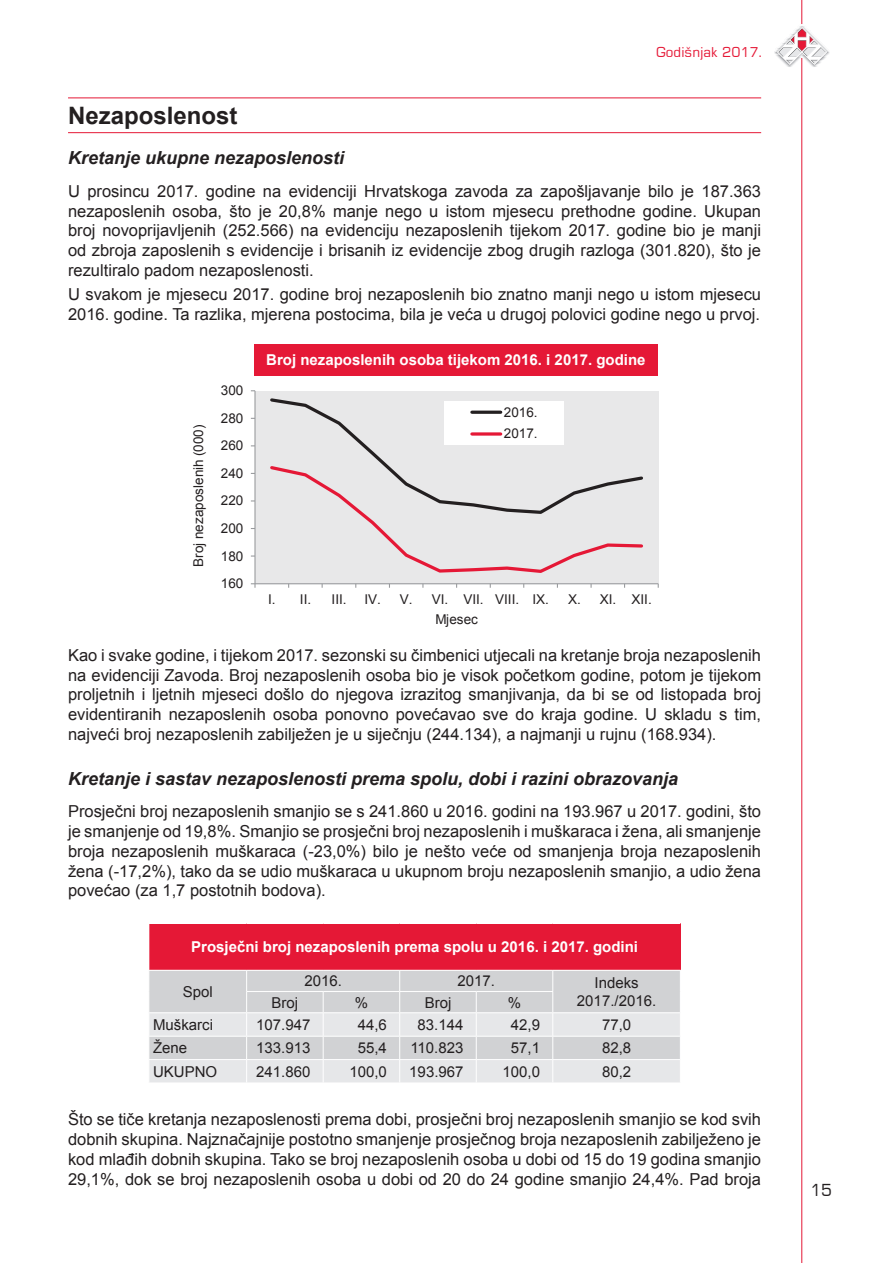
<style>
.page{position:relative;width:893px;height:1263px;background:#fff}
.page>*{position:absolute;margin:0;border:0;box-sizing:border-box;transform-origin:0 0}
.t1{font:700 24px "Arial";color:#231f20}
.t2{font:italic 700 18px "Arial";color:#231f20}
.t3{font:16.5px/19.8px "Arial";color:#231f20;text-align:justify}
.t4{font:16.5px "Square 721 BT";color:#231f20}
.t5{font:15px "Arial";color:#231f20}
.t6{font:700 15px "Arial";color:#fff}
.t7{font:700 15px "Arial Narrow";color:#fff}
.t8{font:13.5px/21.8px "Arial";color:#231f20}
.t9{font:13.5px "Square 721 BT";color:#e51836}
</style>
<div class="page">
<hr style="left:801px;top:0;width:1px;height:1263px;background:#e51836">
<img style="left:775px;top:50px;width:54px;height:6px">
<svg style="left:777px;top:25px;width:50px;height:43px"></svg>
<hr style="left:68px;top:98px;width:693px;height:1px;background:#e51836">
<hr style="left:68px;top:132px;width:693px;height:1px;background:#e51836">
<div style="left:149px;top:923px;width:531px;height:47px;background:#e51836"></div>
<hr style="left:148px;top:923px;width:99px;height:1px;background:#fff">
<hr style="left:247px;top:923px;width:76px;height:1px;background:#fff">
<hr style="left:323px;top:923px;width:77px;height:1px;background:#fff">
<hr style="left:400px;top:923px;width:76px;height:1px;background:#fff">
<hr style="left:476px;top:923px;width:77px;height:1px;background:#fff">
<hr style="left:553px;top:923px;width:127px;height:1px;background:#fff">
<svg style="left:149px;top:971px;width:531px;height:112px;background:#dbdcde"></svg>
<hr style="left:476px;top:991px;width:77px;height:1px;background:#fff">
<div style="left:255px;top:391px;width:403px;height:193px;background:#e8e8e9"></div>
<hr style="left:254px;top:391px;width:2px;height:193px;background:#989a9d">
<hr style="left:255px;top:583px;width:403px;height:1px;background:#989a9d">
<svg style="left:251px;top:583px;width:5px;height:5px"></svg>
<svg style="left:270px;top:398px;width:175px;height:66px"></svg>
<svg style="left:270px;top:464px;width:373px;height:109px"></svg>
<div style="left:445px;top:401px;width:119px;height:44px;background:#fff"></div>
<hr style="left:472px;top:411px;width:29px;height:3px;background:#231f20">
<svg style="left:472px;top:432px;width:29px;height:4px"></svg>
<div style="left:254px;top:344px;width:403px;height:32px;background:#e51836"></div>
<p class="t9" style="left:656px;top:44px;width:109px">Godišnjak 2017.</p>
<h1 class="t1" style="left:68px;top:100px;width:171px">Nezaposlenost</h1>
<p class="t2" style="left:68px;top:146px;width:278px">Kretanje ukupne nezaposlenosti</p>
<p class="t3" style="left:68px;top:181px;width:695px">U prosincu 2017. godine na evidenciji Hrvatskoga zavoda za zapošljavanje bilo je 187.363 nezaposlenih osoba, što je 20,8% manje nego u istom mjesecu prethodne godine. Ukupan broj novoprijavljenih (252.566) na evidenciju nezaposlenih tijekom 2017. godine bio je manji od zbroja zaposlenih s evidencije i brisanih iz evidencije zbog drugih razloga (301.820), što je rezultiralo padom nezaposlenosti.</p>
<p class="t3" style="left:68px;top:284px;width:695px">U svakom je mjesecu 2017. godine broj nezaposlenih bio znatno manji nego u istom mjesecu<br>2016. godine. Ta razlika, mjerena postocima, bila je veća u drugoj polovici godine nego u prvoj.</p>
<p class="t8" style="left:188px;top:567px;width:144px;rotate:-90deg">Broj nezaposlenih (000)</p>
<p class="t8" style="left:221px;top:380px;width:24px">300</p>
<p class="t8" style="left:221px;top:407px;width:24px">280</p>
<p class="t8" style="left:221px;top:435px;width:24px">260</p>
<p class="t8" style="left:221px;top:462px;width:24px">240</p>
<p class="t8" style="left:221px;top:490px;width:24px">220</p>
<p class="t8" style="left:221px;top:517px;width:24px">200</p>
<p class="t8" style="left:221px;top:545px;width:24px">180</p>
<p class="t8" style="left:221px;top:573px;width:24px">160</p>
<p class="t7" style="left:301px;top:347px;width:313px">Broj nezaposlenih osoba tijekom 2016. i 2017. godine</p>
<p class="t6" style="left:266px;top:350px;width:381px">Broj nezaposlenih osoba tijekom 2016. i 2017. godine</p>
<p class="t8" style="left:504px;top:401px;width:35px">2016.<br>2017.</p>
<p class="t8" style="left:268px;top:589px;width:45px">I. II.</p>
<p class="t8" style="left:332px;top:589px;width:17px">III.</p>
<p class="t8" style="left:364px;top:589px;width:50px">IV. V.</p>
<p class="t8" style="left:432px;top:589px;width:119px">VI. VII. VIII. IX.</p>
<p class="t8" style="left:568px;top:589px;width:85px">X. XI. XII.</p>
<p class="t8" style="left:435px;top:609px;width:44px">Mjesec</p>
<p class="t3" style="left:68px;top:645px;width:695px">Kao i svake godine, i tijekom 2017. sezonski su čimbenici utjecali na kretanje broja nezaposlenih na evidenciji Zavoda. Broj nezaposlenih osoba bio je visok početkom godine, potom je tijekom proljetnih i ljetnih mjeseci došlo do njegova izrazitog smanjivanja, da bi se od listopada broj evidentiranih nezaposlenih osoba ponovno povećavao sve do kraja godine. U skladu s tim, najveći broj nezaposlenih zabilježen je u siječnju (244.134), a najmanji u rujnu (168.934).</p>
<p class="t2" style="left:68px;top:766px;width:612px">Kretanje i sastav nezaposlenosti prema spolu, dobi i razini obrazovanja</p>
<p class="t3" style="left:68px;top:802px;width:695px">Prosječni broj nezaposlenih smanjio se s 241.860 u 2016. godini na 193.967 u 2017. godini, što je smanjenje od 19,8%. Smanjio se prosječni broj nezaposlenih i muškaraca i žena, ali smanjenje broja nezaposlenih muškaraca (-23,0%) bilo je nešto veće od smanjenja broja nezaposlenih žena (-17,2%), tako da se udio muškaraca u ukupnom broju nezaposlenih smanjio, a udio žena povećao (za 1,7 postotnih bodova).</p>
<p class="t6" style="left:191px;top:937px;width:448px">Prosječni broj nezaposlenih prema spolu u 2016. i 2017. godini</p>
<p class="t5" style="left:183px;top:982px;width:32px">Spol</p>
<p class="t5" style="left:304px;top:971px;width:39px">2016.</p>
<p class="t5" style="left:457px;top:971px;width:39px">2017.</p>
<p class="t5" style="left:594px;top:973px;width:46px">Indeks</p>
<p class="t5" style="left:272px;top:992px;width:28px">Broj</p>
<p class="t5" style="left:355px;top:992px;width:15px">%</p>
<p class="t5" style="left:425px;top:992px;width:28px">Broj</p>
<p class="t5" style="left:508px;top:992px;width:15px">%</p>
<p class="t5" style="left:577px;top:991px;width:81px">2017./2016.</p>
<p class="t5" style="left:153px;top:1015px;width:61px">Muškarci</p>
<p class="t5" style="left:256px;top:1015px;width:56px">107.947</p>
<p class="t5" style="left:358px;top:1015px;width:31px">44,6</p>
<p class="t5" style="left:418px;top:1015px;width:47px">83.144</p>
<p class="t5" style="left:511px;top:1015px;width:31px">42,9</p>
<p class="t5" style="left:602px;top:1015px;width:31px">77,0</p>
<p class="t5" style="left:153px;top:1038px;width:36px">Žene</p>
<p class="t5" style="left:256px;top:1038px;width:56px">133.913</p>
<p class="t5" style="left:358px;top:1038px;width:31px">55,4</p>
<p class="t5" style="left:410px;top:1038px;width:55px">110.823</p>
<p class="t5" style="left:511px;top:1038px;width:31px">57,1</p>
<p class="t5" style="left:602px;top:1038px;width:31px">82,8</p>
<p class="t5" style="left:153px;top:1062px;width:66px">UKUPNO</p>
<p class="t5" style="left:256px;top:1062px;width:56px">241.860</p>
<p class="t5" style="left:349px;top:1062px;width:39px">100,0</p>
<p class="t5" style="left:409px;top:1062px;width:56px">193.967</p>
<p class="t5" style="left:503px;top:1062px;width:39px">100,0</p>
<p class="t5" style="left:602px;top:1062px;width:31px">80,2</p>
<p class="t3" style="left:68px;top:1110px;width:695px">Što se tiče kretanja nezaposlenosti prema dobi, prosječni broj nezaposlenih smanjio se kod svih dobnih skupina. Najznačajnije postotno smanjenje prosječnog broja nezaposlenih zabilježeno je kod mlađih dobnih skupina. Tako se broj nezaposlenih osoba u dobi od 15 do 19 godina smanjio 29,1%, dok se broj nezaposlenih osoba u dobi od 20 do 24 godine smanjio 24,4%. Pad broja</p>
<p class="t4" style="left:810px;top:1180px;width:24px">15</p>
</div>
